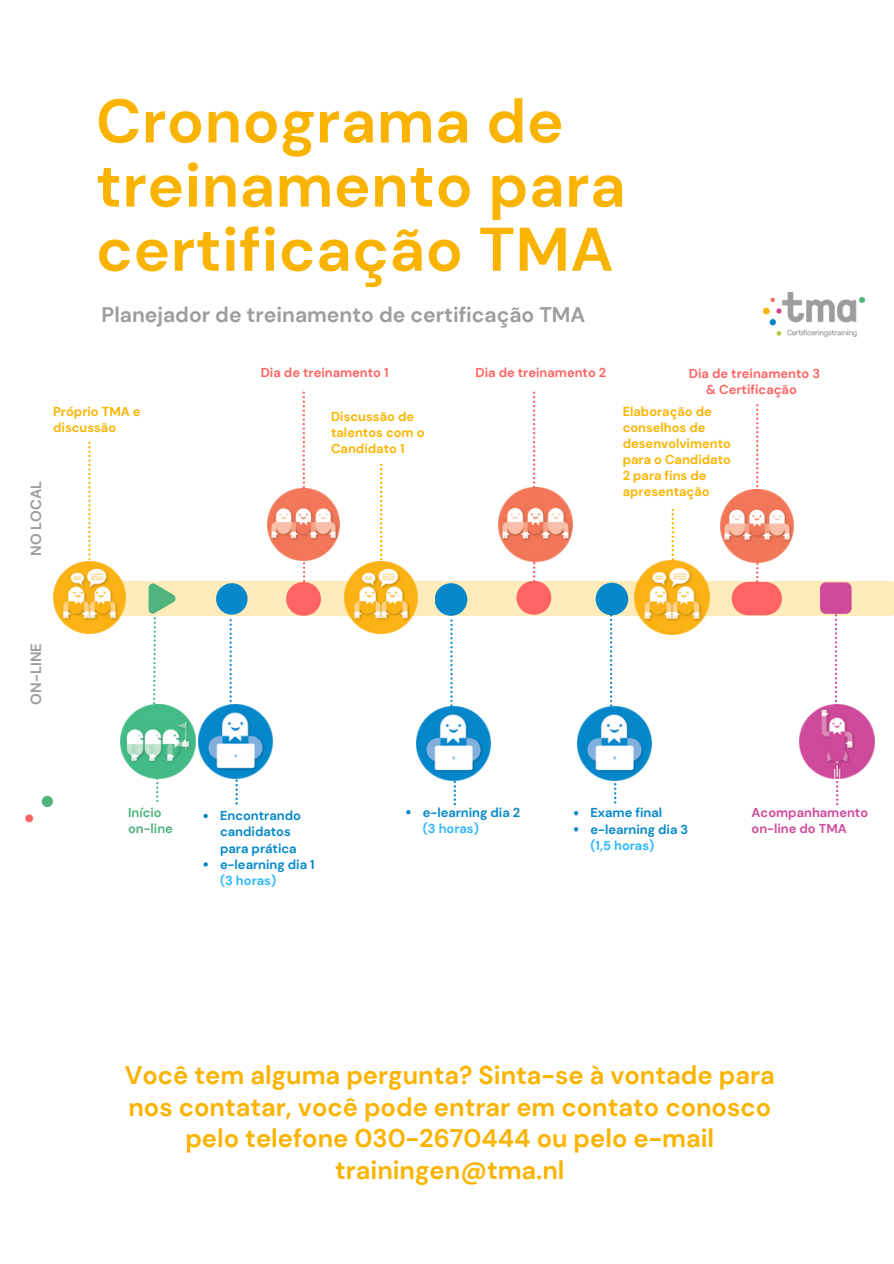
<style>
.page{position:relative;width:894px;height:1264px;background:#fff}
.page>*{position:absolute;margin:0;border:0;box-sizing:border-box;transform-origin:0 0}
.t1{font:700 61.5px/64.2px "DM Sans";letter-spacing:.01em;color:#fab400}
.t2{font:700 25.5px/31.5px "DM Sans";color:#fab400;text-align:center}
.t3{font:700 21.15px "DM Sans";color:#9c9e9c}
.t4{font:700 14.7px "DM Sans";color:#9c9e9c}
.t5{font:700 12.9px/16.2px "DM Sans";color:#fab400}
.t6{font:700 12.9px/16.2px "DM Sans";color:#0688ca}
.t7{font:700 12.9px/16.2px "DM Sans";color:#ff6363;text-align:center}
.t8{font:700 12.9px/15.8px "DM Sans";color:#cf4a9b}
.t9{font:700 12.9px/15.8px "DM Sans";color:#50b47e}
.s1{color:#2db8ff}
</style>
<div class="page">
<img style="left:763px;top:292px;width:100px;height:44px">
<div style="left:25px;top:814px;width:8px;height:8px;background:#ff6363;border-radius:4px"></div>
<div style="left:42px;top:795px;width:11px;height:12px;background:#50b47e;border-radius:50%"></div>
<img style="left:198px;top:706px;width:74px;height:72px">
<img style="left:799px;top:706px;width:74px;height:72px">
<svg style="left:88px;top:441px;width:3px;height:119px"></svg>
<img style="left:416px;top:706px;width:74px;height:74px">
<img style="left:121px;top:706px;width:74px;height:72px">
<img style="left:577px;top:706px;width:74px;height:74px">
<img style="left:53px;top:562px;width:48px;height:72px">
<svg style="left:156px;top:773px;width:2px;height:29px"></svg>
<svg style="left:235px;top:779px;width:3px;height:25px"></svg>
<svg style="left:453px;top:781px;width:3px;height:24px"></svg>
<svg style="left:613px;top:778px;width:3px;height:25px"></svg>
<svg style="left:101px;top:391px;width:792px;height:315px"></svg>
<svg style="left:835px;top:776px;width:3px;height:29px"></svg>
<svg style="left:203px;top:813px;width:5px;height:5px"></svg>
<svg style="left:203px;top:862px;width:5px;height:4px"></svg>
<svg style="left:406px;top:810px;width:4px;height:4px"></svg>
<svg style="left:573px;top:811px;width:5px;height:4px"></svg>
<svg style="left:573px;top:827px;width:5px;height:4px"></svg>
<p class="t1" style="left:96px;top:89px;width:531px">Cronograma de treinamento para certificação TMA</p>
<p class="t3" style="left:101px;top:301px;width:485px">Planejador de treinamento de certificação TMA</p>
<p class="t5" style="left:53px;top:403px;width:89px">Próprio TMA e discussão</p>
<p class="t4" style="left:27px;top:555px;width:76px;rotate:-90deg">NO LOCAL</p>
<p class="t7" style="left:261px;top:364px;width:129px">Dia de treinamento 1</p>
<p class="t7" style="left:475px;top:365px;width:132px">Dia de treinamento 2</p>
<h4 class="t7" style="left:688px;top:365px;width:133px">Dia de treinamento 3 &amp; Certificação</h4>
<p class="t5" style="left:331px;top:408px;width:95px">Discussão de talentos com o<br>Candidato 1</p>
<p class="t5" style="left:622px;top:403px;width:110px">Elaboração de conselhos de desenvolvimento para o Candidato<br>2 para fins de apresentação</p>
<p class="t4" style="left:27px;top:704px;width:63px;rotate:-90deg">ON-LINE</p>
<p class="t9" style="left:128px;top:805px;width:46px">Início on-line</p>
<p class="t6" style="left:220px;top:807px;width:82px">Encontrando candidatos para prática</p>
<p class="t6" style="left:220px;top:856px;width:96px">e-learning dia 1 <span class="s1">(3 horas)</span></p>
<p class="t6" style="left:422px;top:804px;width:99px">e-learning dia 2 <span class="s1">(3 horas)</span></p>
<p class="t6" style="left:590px;top:805px;width:73px">Exame final</p>
<p class="t6" style="left:590px;top:821px;width:99px">e-learning dia 3 <span class="s1">(1,5 horas)</span></p>
<p class="t8" style="left:751px;top:804px;width:118px">Acompanhamento on-line do TMA</p>
<p class="t2" style="left:125px;top:1059px;width:651px">Você tem alguma pergunta? Sinta-se à vontade para nos contatar, você pode entrar em contato conosco pelo telefone 030-2670444 ou pelo e-mail trainingen@tma.nl</p>
</div>
